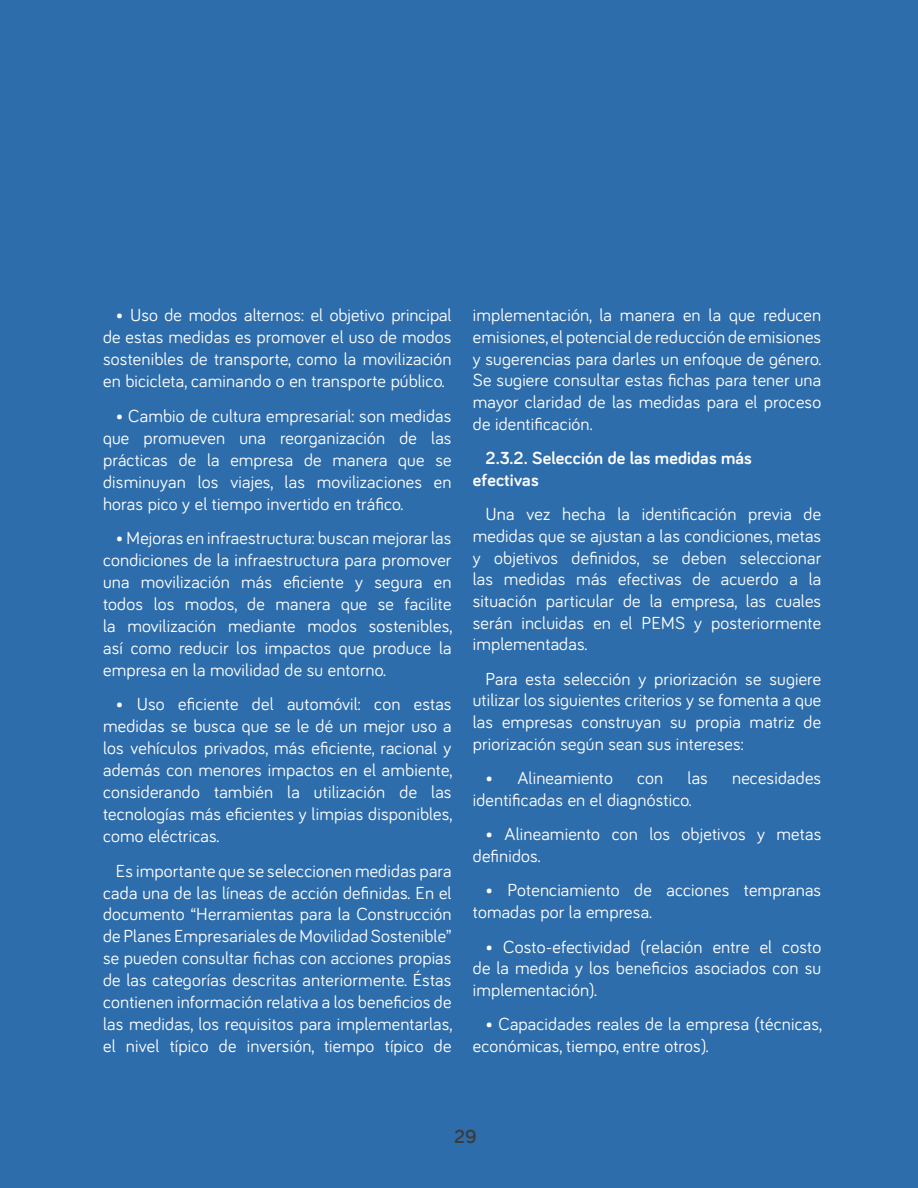
<style>
.page{position:relative;width:918px;height:1188px;background:#2e6dab}
.page>*{position:absolute;margin:0;border:0;box-sizing:border-box;transform-origin:0 0}
.t1{font:700 19.5px "Bariol";color:#3c3c3b}
.t2{font:18px/21.9px "Bariol";letter-spacing:.01em;color:#fff;text-align:justify}
.t3{font:700 18px/21.6px "Bariol";letter-spacing:.01em;color:#fff}
</style>
<div class="page">
<p class="t2" style="left:103px;top:304px;width:350px;text-indent:13px">• Uso de modos alternos: el objetivo principal de estas medidas es promover el uso de modos sostenibles de transporte, como la movilización en bicicleta, caminando o en transporte público.</p>
<p class="t2" style="left:103px;top:404px;width:350px;text-indent:13px">• Cambio de cultura empresarial: son medidas que promueven una reorganización de las prácticas de la empresa de manera que se disminuyan los viajes, las movilizaciones en horas pico y el tiempo invertido en tráfico.</p>
<p class="t2" style="left:103px;top:526px;width:351px;text-indent:13px">• Mejoras en infraestructura: buscan mejorar las condiciones de la infraestructura para promover una movilización más eficiente y segura en todos los modos, de manera que se facilite la movilización mediante modos sostenibles, así como reducir los impactos que produce la empresa en la movilidad de su entorno.</p>
<p class="t2" style="left:103px;top:693px;width:351px;text-indent:13px">• Uso eficiente del automóvil: con estas medidas se busca que se le dé un mejor uso a los vehículos privados, más eficiente, racional y además con menores impactos en el ambiente, considerando también la utilización de las tecnologías más eficientes y limpias disponibles, como eléctricas.</p>
<p class="t2" style="left:103px;top:859px;width:351px;text-indent:13px">Es importante que se seleccionen medidas para cada una de las líneas de acción definidas. En el documento “Herramientas para la Construcción de Planes Empresariales de Movilidad Sostenible” se pueden consultar fichas con acciones propias de las categorías descritas anteriormente. Éstas contienen información relativa a los beneficios de las medidas, los requisitos para implementarlas, el nivel típico de inversión, tiempo típico de</p>
<p class="t2" style="left:473px;top:304px;width:350px">implementación, la manera en la que reducen emisiones, el potencial de reducción de emisiones y sugerencias para darles un enfoque de género.<br>Se sugiere consultar estas fichas para tener una mayor claridad de las medidas para el proceso de identificación.</p>
<p class="t3" style="left:473px;top:447px;width:281px;text-indent:13px">2.3.2. Selección de las medidas más efectivas</p>
<p class="t2" style="left:473px;top:503px;width:350px;text-indent:13px">Una vez hecha la identificación previa de medidas que se ajustan a las condiciones, metas y objetivos definidos, se deben seleccionar las medidas más efectivas de acuerdo a la situación particular de la empresa, las cuales serán incluidas en el PEMS y posteriormente implementadas.</p>
<p class="t2" style="left:473px;top:667px;width:350px;text-indent:13px">Para esta selección y priorización se sugiere utilizar los siguientes criterios y se fomenta a que las empresas construyan su propia matriz de priorización según sean sus intereses:</p>
<p class="t2" style="left:486px;top:766px;width:129px">• Alineamiento</p>
<p class="t2" style="left:637px;top:766px;width:28px">con</p>
<p class="t2" style="left:688px;top:766px;width:22px">las</p>
<p class="t2" style="left:732px;top:766px;width:91px">necesidades</p>
<p class="t2" style="left:473px;top:788px;width:220px">identificadas en el diagnóstico.</p>
<p class="t2" style="left:473px;top:823px;width:350px;text-indent:13px">• Alineamiento con los objetivos y metas definidos.</p>
<p class="t2" style="left:473px;top:879px;width:350px;text-indent:13px">• Potenciamiento de acciones tempranas tomadas por la empresa.</p>
<p class="t2" style="left:473px;top:935px;width:350px;text-indent:13px">• Costo-efectividad (relación entre el costo de la medida y los beneficios asociados con su implementación).</p>
<p class="t2" style="left:473px;top:1013px;width:351px;text-indent:13px">• Capacidades reales de la empresa (técnicas, económicas, tiempo, entre otros).</p>
<p class="t1" style="left:454px;top:1123px;width:24px">29</p>
</div>
